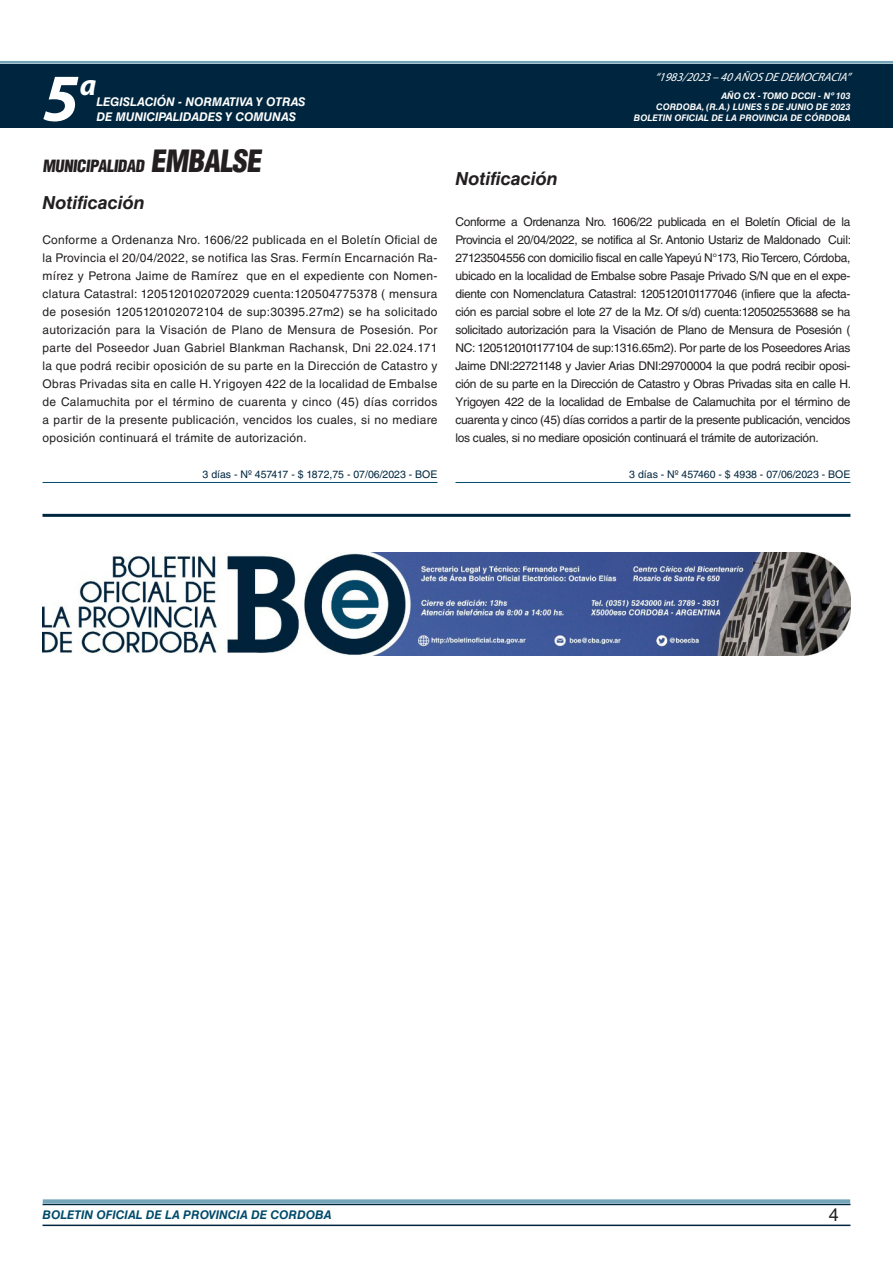
<style>
.page{position:relative;width:893px;height:1263px;background:#fff}
.page>*{position:absolute;margin:0;border:0;box-sizing:border-box;transform-origin:0 0}
.t1{font:italic 700 67.5px "Myriad Pro";color:#fff}
.t2{font:italic 700 30px "Myriad Pro";color:#fff}
.NOMBRE_DE_MINISTERIO{font:italic 700 18px "Helvetica LT Std";color:#231f20}
.t3{font:18px "Helvetica LT Std";color:#231f20}
.BASE{font:900 condensed 16.5px "Helvetica LT Std";color:#231f20}
.TEXTO_BASE{font:12px/18px "Helvetica LT Std";letter-spacing:-.005em;color:#231f20;text-align:justify}
.t4{font:italic 700 12px "Helvetica LT Std";color:#fff}
.t5{font:italic 700 12px "Helvetica LT Std";color:#004b6c}
.t6{font:italic 12px "Myriad Pro";color:#fff}
.FECHA_DE_VENCIMIENTO{font:10.5px "Helvetica LT Std";color:#00263f}
.t7{font:italic 700 9px/10.8px "Helvetica LT Std";color:#fff;text-align:right}
.s1{font-size:30px}
</style>
<div class="page">
<div style="left:0;top:61px;width:893px;height:6px;background:#fff;opacity:.75"></div>
<div style="left:0;top:64px;width:893px;height:64px;background:#00263f"></div>
<hr style="left:43px;top:1224px;width:807px;height:2px;background:#00263f">
<div style="left:42px;top:1198px;width:809px;height:8px;background:#fff;opacity:.75"></div>
<hr style="left:43px;top:482px;width:394px;height:1px;background:#004b6c">
<hr style="left:455px;top:482px;width:395px;height:1px;background:#004b6c">
<hr style="left:43px;top:514px;width:807px;height:3px;background:#00263f">
<img style="left:43px;top:552px;width:807px;height:104px">
<h1 class="t1" style="left:43px;top:54px;width:38px">5</h1>
<h2 class="t2" style="left:80px;top:66px;width:18px">a</h2>
<p class="t4" style="left:96px;top:95px;width:211px">LEGISLACIÓN - NORMATIVA Y OTRAS</p>
<p class="t4" style="left:96px;top:109px;width:201px">DE MUNICIPALIDADES Y COMUNAS</p>
<p class="BASE" style="left:43px;top:155px;width:225px">MUNICIPALIDAD <span class="s1">EMBALSE</span></p>
<p class="NOMBRE_DE_MINISTERIO" style="left:43px;top:192px;width:104px">Notificación</p>
<p class="TEXTO_BASE" style="left:43px;top:231px;width:396px">Conforme a Ordenanza Nro. 1606/22 publicada en el Boletín Oficial de la Provincia el 20/04/2022, se notifica las Sras. Fermín Encarnación Ra&shy;mírez y Petrona Jaime de Ramírez que en el expediente con Nomen&shy;clatura Catastral: 1205120102072029 cuenta:120504775378 ( mensura de posesión 1205120102072104 de sup:30395.27m2) se ha solicitado autorización para la Visación de Plano de Mensura de Posesión. Por parte del Poseedor Juan Gabriel Blankman Rachansk, Dni 22.024.171 la que podrá recibir oposición de su parte en la Dirección de Catastro y Obras Privadas sita en calle H. Yrigoyen 422 de la localidad de Embalse de Calamuchita por el término de cuarenta y cinco (45) días corridos a partir de la presente publicación, vencidos los cuales, si no mediare oposición continuará el trámite de autorización.</p>
<p class="FECHA_DE_VENCIMIENTO" style="left:203px;top:468px;width:236px">3 días - Nº 457417 - $ 1872,75 - 07/06/2023 - BOE</p>
<p class="t6" style="left:655px;top:70px;width:197px">“ 1983/2023 – 40 AÑOS DE DEMOCRACIA”</p>
<p class="t7" style="left:634px;top:91px;width:218px">AÑO CX - TOMO DCCII - Nº 103<br>CORDOBA, (R.A.) LUNES 5 DE JUNIO DE 2023<br>BOLETIN OFICIAL DE LA PROVINCIA DE CÓRDOBA</p>
<p class="NOMBRE_DE_MINISTERIO" style="left:455px;top:167px;width:104px">Notificación</p>
<p class="TEXTO_BASE" style="left:455px;top:213px;width:397px">Conforme a Ordenanza Nro. 1606/22 publicada en el Boletín Oficial de la Provincia el 20/04/2022, se notifica al Sr. Antonio Ustariz de Maldonado Cuil:<br>27123504556 con domicilio fiscal en calle Yapeyú N°173, Rio Tercero, Córdoba, ubicado en la localidad de Embalse sobre Pasaje Privado S/N que en el expe&shy;diente con Nomenclatura Catastral: 1205120101177046 (infiere que la afecta&shy;ción es parcial sobre el lote 27 de la Mz. Of s/d) cuenta:120502553688 se ha solicitado autorización para la Visación de Plano de Mensura de Posesión ( NC: 1205120101177104 de sup:1316.65m2). Por parte de los Poseedores Arias Jaime DNI:22721148 y Javier Arias DNI:29700004 la que podrá recibir oposi&shy;ción de su parte en la Dirección de Catastro y Obras Privadas sita en calle H.<br>Yrigoyen 422 de la localidad de Embalse de Calamuchita por el término de cuarenta y cinco (45) días corridos a partir de la presente publicación, vencidos los cuales, si no mediare oposición continuará el trámite de autorización.</p>
<p class="FECHA_DE_VENCIMIENTO" style="left:629px;top:468px;width:223px">3 días - Nº 457460 - $ 4938 - 07/06/2023 - BOE</p>
<p class="t5" style="left:43px;top:1208px;width:290px">BOLETIN OFICIAL DE LA PROVINCIA DE CORDOBA</p>
<h3 class="t3" style="left:829px;top:1204px;width:12px">4</h3>
</div>
